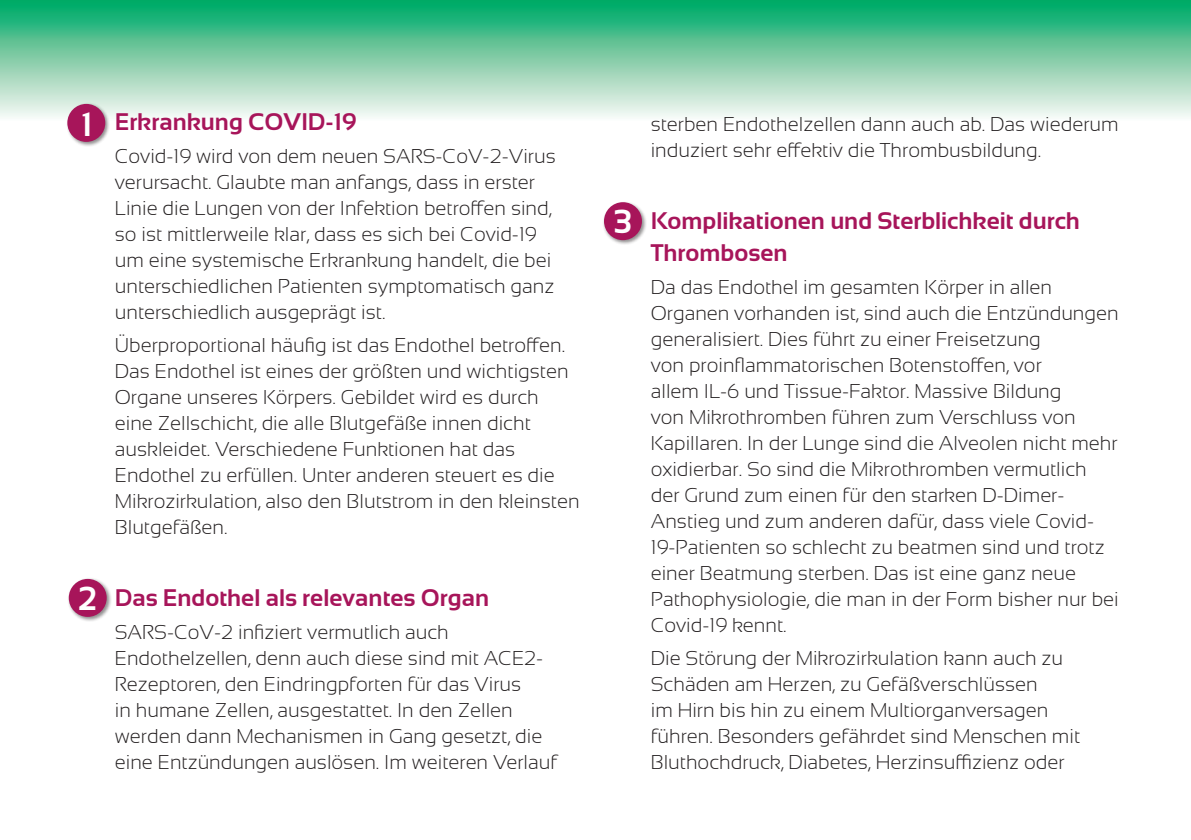
<style>
.page{position:relative;width:1191px;height:840px;background:#fff}
.page>*{position:absolute;margin:0;border:0;box-sizing:border-box;transform-origin:0 0}
.t1{font:700 33.4px "Sansation";color:#fff}
.t2{font:700 24px/32px "Sansation";color:#a7155a}
.t3{font:300 20px/26px "Sansation";color:#231f20}
</style>
<div class="page">
<div style="left:0;top:0;width:1191px;height:125px;background:linear-gradient(to bottom,#00a561,#fffcfc)"></div>
<div style="left:66px;top:102px;width:44px;height:45px;background:#231f20;opacity:.5"></div>
<div style="left:67px;top:104px;width:38px;height:38px;background:#a7155a;border-radius:50%"></div>
<div style="left:67px;top:577px;width:45px;height:44px;background:#231f20;opacity:.5"></div>
<div style="left:69px;top:578px;width:38px;height:38px;background:#a7155a;border-radius:50%"></div>
<div style="left:602px;top:200px;width:45px;height:45px;background:#231f20;opacity:.5"></div>
<div style="left:604px;top:202px;width:38px;height:38px;background:#a7155a;border-radius:50%"></div>
<h1 class="t1" style="left:81px;top:105px;width:13px">1</h1>
<h1 class="t1" style="left:78px;top:579px;width:21px">2</h1>
<p class="t2" style="left:115px;top:106px;width:243px">Erkrankung COVID-19</p>
<p class="t3" style="left:115px;top:143px;width:442px">Covid-19 wird von dem neuen SARS-CoV-2-Virus verursacht. Glaubte man anfangs, dass in erster Linie die Lungen von der Infektion betroffen sind, so ist mittlerweile klar, dass es sich bei Covid-19 um eine systemische Erkrankung handelt, die bei unterschiedlichen Patienten symptomatisch ganz unterschiedlich ausgeprägt ist.</p>
<p class="t3" style="left:115px;top:332px;width:466px">Überproportional häufig ist das Endothel betroffen.<br>Das Endothel ist eines der größten und wichtigsten Organe unseres Körpers. Gebildet wird es durch eine Zellschicht, die alle Blutgefäße innen dicht auskleidet. Verschiedene Funktionen hat das Endothel zu erfüllen. Unter anderen steuert es die Mikrozirkulation, also den Blutstrom in den kleinsten Blutgefäßen.</p>
<p class="t2" style="left:115px;top:581px;width:376px">Das Endothel als relevantes Organ</p>
<p class="t3" style="left:115px;top:618px;width:444px">SARS-CoV-2 infiziert vermutlich auch Endothelzellen, denn auch diese sind mit ACE2- Rezeptoren, den Eindringpforten für das Virus<br>in humane Zellen, ausgestattet. In den Zellen werden dann Mechanismen in Gang gesetzt, die eine Entzündungen auslösen. Im weiteren Verlauf</p>
<h1 class="t1" style="left:613px;top:202px;width:20px">3</h1>
<p class="t3" style="left:651px;top:111px;width:469px">sterben Endothelzellen dann auch ab. Das wiederum induziert sehr effektiv die Thrombusbildung.</p>
<p class="t2" style="left:651px;top:204px;width:431px">Komplikationen und Sterblichkeit durch<br>Thrombosen</p>
<p class="t3" style="left:651px;top:273px;width:469px">Da das Endothel im gesamten Körper in allen Organen vorhanden ist, sind auch die Entzündungen generalisiert. Dies führt zu einer Freisetzung<br>von proinflammatorischen Botenstoffen, vor<br>allem IL-6 und Tissue-Faktor. Massive Bildung<br>von Mikrothromben führen zum Verschluss von Kapillaren. In der Lunge sind die Alveolen nicht mehr oxidierbar. So sind die Mikrothromben vermutlich der Grund zum einen für den starken D-Dimer-Anstieg und zum anderen dafür, dass viele Covid-19-Patienten so schlecht zu beatmen sind und trotz einer Beatmung sterben. Das ist eine ganz neue Pathophysiologie, die man in der Form bisher nur bei Covid-19 kennt.</p>
<p class="t3" style="left:651px;top:644px;width:431px">Die Störung der Mikrozirkulation kann auch zu Schäden am Herzen, zu Gefäßverschlüssen<br>im Hirn bis hin zu einem Multiorganversagen führen. Besonders gefährdet sind Menschen mit Bluthochdruck, Diabetes, Herzinsuffizienz oder</p>
</div>
